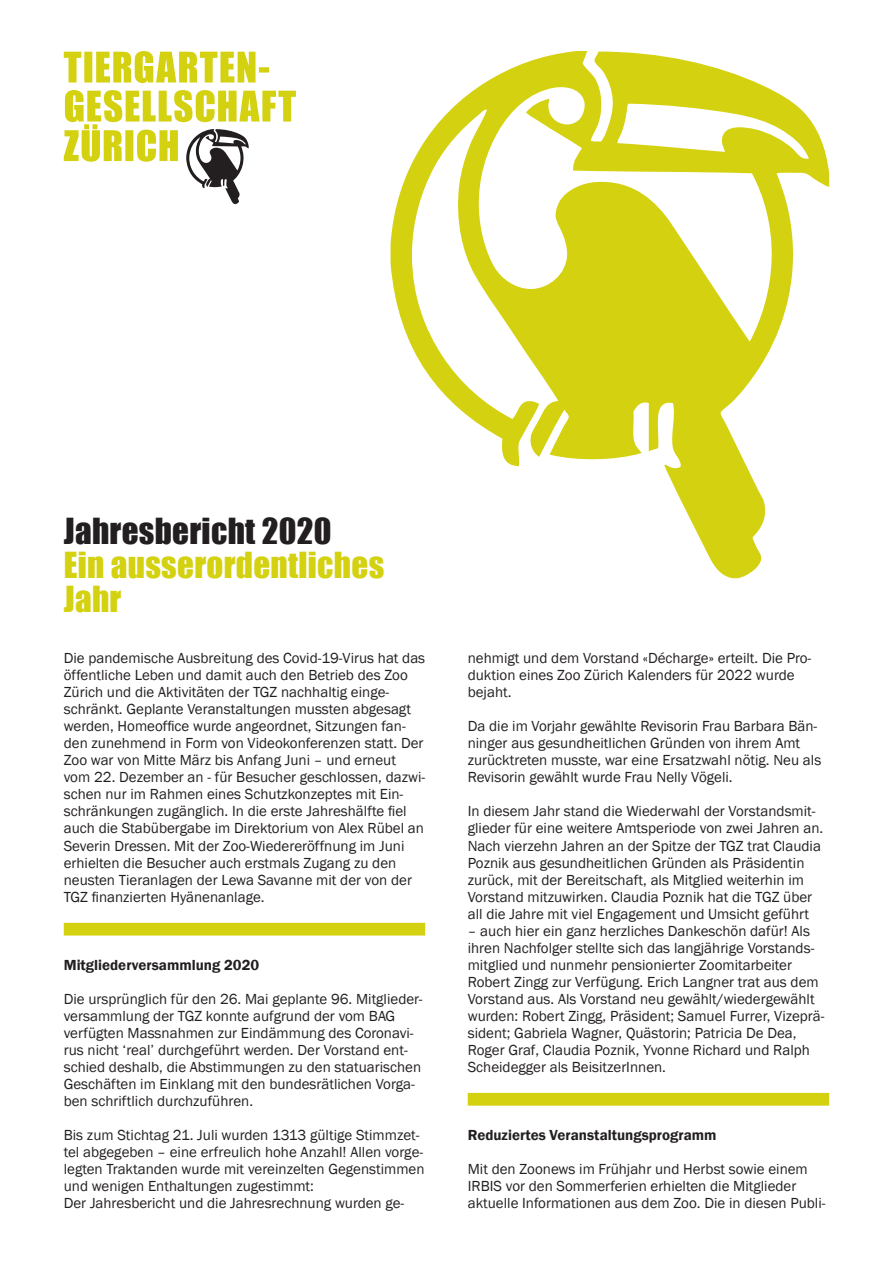
<style>
.page{position:relative;width:893px;height:1263px;background:#fff}
.page>*{position:absolute;margin:0;border:0;box-sizing:border-box;transform-origin:0 0}
.t1{font:33px/34px "Impact";letter-spacing:.01em;color:#d4d110}
.t2{font:33px "Impact";letter-spacing:.01em;color:#231f20}
.t3{font:15px/17px "Franklin Gothic";color:#231f20}
.t4{font:600 15px "Franklin Gothic";color:#231f20}
</style>
<div class="page">
<svg style="left:391px;top:51px;width:438px;height:527px"></svg>
<svg style="left:64px;top:51px;width:205px;height:32px"></svg>
<svg style="left:64px;top:90px;width:232px;height:114px"></svg>
<div style="left:64px;top:923px;width:361px;height:12px;background:#d4d110"></div>
<div style="left:468px;top:1093px;width:361px;height:13px;background:#d4d110"></div>
<p class="t2" style="left:64px;top:506px;width:269px">Jahresbericht 2020</p>
<p class="t1" style="left:64px;top:547px;width:322px">Ein ausserordentliches<br>Jahr</p>
<p class="t3" style="left:64px;top:650px;width:363px">Die pandemische Ausbreitung des Covid-19-Virus hat das öffentliche Leben und damit auch den Betrieb des Zoo Zürich und die Aktivitäten der TGZ nachhaltig einge&shy;schränkt. Geplante Veranstaltungen mussten abgesagt werden, Homeoffice wurde angeordnet, Sitzungen fan&shy;den zunehmend in Form von Videokonferenzen statt. Der Zoo war von Mitte März bis Anfang Juni – und erneut vom 22. Dezember an - für Besucher geschlossen, dazwi&shy;schen nur im Rahmen eines Schutzkonzeptes mit Ein&shy;schränkungen zugänglich. In die erste Jahreshälfte fiel auch die Stabübergabe im Direktorium von Alex Rübel an Severin Dressen. Mit der Zoo-Wiedereröffnung im Juni erhielten die Besucher auch erstmals Zugang zu den neusten Tieranlagen der Lewa Savanne mit der von der TGZ finanzierten Hyänenanlage.</p>
<p class="t4" style="left:64px;top:955px;width:197px">Mitgliederversammlung 2020</p>
<p class="t3" style="left:64px;top:990px;width:360px">Die ursprünglich für den 26. Mai geplante 96. Mitglieder&shy;versammlung der TGZ konnte aufgrund der vom BAG verfügten Massnahmen zur Eindämmung des Coronavi&shy;rus nicht ‘real’ durchgeführt werden. Der Vorstand ent&shy;schied deshalb, die Abstimmungen zu den statuarischen Geschäften im Einklang mit den bundesrätlichen Vorga&shy;ben schriftlich durchzuführen.</p>
<p class="t3" style="left:64px;top:1126px;width:362px">Bis zum Stichtag 21. Juli wurden 1313 gültige Stimmzet&shy;tel abgegeben – eine erfreulich hohe Anzahl! Allen vorge&shy;legten Traktanden wurde mit vereinzelten Gegenstimmen und wenigen Enthaltungen zugestimmt:</p>
<p class="t3" style="left:64px;top:1194px;width:342px">Der Jahresbericht und die Jahresrechnung wurden ge-</p>
<p class="t3" style="left:468px;top:650px;width:345px">nehmigt und dem Vorstand «Décharge» erteilt. Die Pro&shy;duktion eines Zoo Zürich Kalenders für 2022 wurde bejaht.</p>
<p class="t3" style="left:468px;top:718px;width:355px">Da die im Vorjahr gewählte Revisorin Frau Barbara Bän&shy;ninger aus gesundheitlichen Gründen von ihrem Amt zurücktreten musste, war eine Ersatzwahl nötig. Neu als Revisorin gewählt wurde Frau Nelly Vögeli.</p>
<p class="t3" style="left:468px;top:803px;width:357px">In diesem Jahr stand die Wiederwahl der Vorstandsmit&shy;glieder für eine weitere Amtsperiode von zwei Jahren an.<br>Nach vierzehn Jahren an der Spitze der TGZ trat Claudia Poznik aus gesundheitlichen Gründen als Präsidentin zurück, mit der Bereitschaft, als Mitglied weiterhin im Vorstand mitzuwirken. Claudia Poznik hat die TGZ über all die Jahre mit viel Engagement und Umsicht geführt</p>
<p class="t3" style="left:468px;top:922px;width:358px">– auch hier ein ganz herzliches Dankeschön dafür! Als ihren Nachfolger stellte sich das langjährige Vorstands&shy;mitglied und nunmehr pensionierter Zoomitarbeiter Robert Zingg zur Verfügung. Erich Langner trat aus dem Vorstand aus. Als Vorstand neu gewählt/wiedergewählt wurden: Robert Zingg, Präsident; Samuel Furrer, Vizeprä&shy;sident; Gabriela Wagner, Quästorin; Patricia De Dea, Roger Graf, Claudia Poznik, Yvonne Richard und Ralph Scheidegger als BeisitzerInnen.</p>
<p class="t4" style="left:468px;top:1125px;width:250px">Reduziertes Veranstaltungsprogramm</p>
<p class="t3" style="left:468px;top:1160px;width:359px">Mit den Zoonews im Frühjahr und Herbst sowie einem<br>IRBIS vor den Sommerferien erhielten die Mitglieder aktuelle Informationen aus dem Zoo. Die in diesen Publi-</p>
</div>
